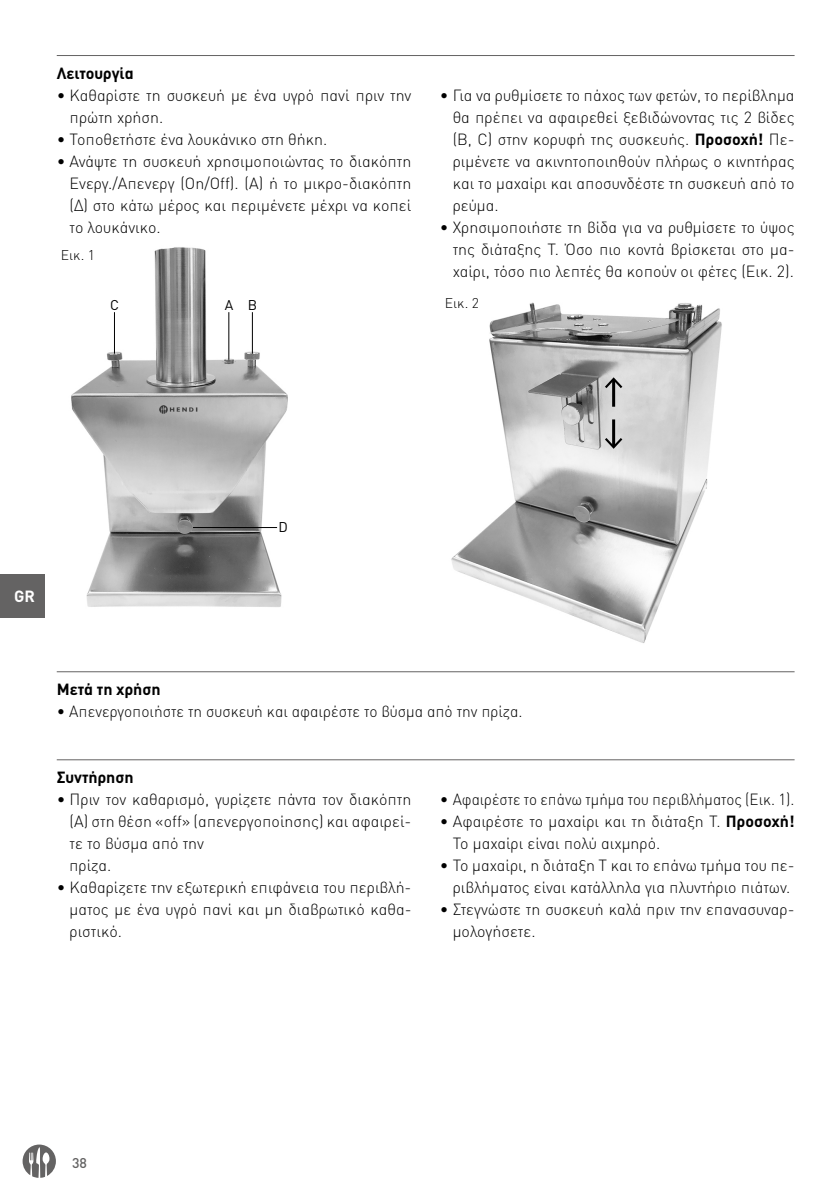
<style>
.page{position:relative;width:840px;height:1191px;background:#fff}
.page>*{position:absolute;margin:0;border:0;box-sizing:border-box;transform-origin:0 0}
.t1{font:300 16px/22px "DIN Pro";color:#000}
.t2{font:700 16px "DIN Pro";color:#000}
.t3{font:700 16px "DIN Pro";color:#fff}
.t4{font:300 14px "DIN Pro";color:#000}
.t5{font:14px "DIN Pro";color:#000}
.t6{font:500 14px "DIN Pro";color:#646363}
.s1{font-weight:700}
</style>
<div class="page">
<div style="left:0;top:574px;width:44px;height:43px;background:#646363"></div>
<svg style="left:23px;top:1144px;width:33px;height:33px"></svg>
<hr style="left:57px;top:55px;width:737px;height:1px;background:#646363">
<img style="left:71px;top:247px;width:217px;height:360px">
<hr style="left:228px;top:312px;width:1px;height:48px;background:#000">
<hr style="left:252px;top:312px;width:1px;height:42px;background:#000">
<hr style="left:114px;top:312px;width:1px;height:42px;background:#000">
<hr style="left:193px;top:527px;width:84px;height:1px;background:#000">
<img style="left:451px;top:302px;width:271px;height:341px">
<hr style="left:611px;top:380px;width:3px;height:27px;background:#000">
<svg style="left:604px;top:377px;width:18px;height:11px"></svg>
<hr style="left:611px;top:419px;width:3px;height:27px;background:#000">
<svg style="left:604px;top:438px;width:18px;height:11px"></svg>
<hr style="left:57px;top:671px;width:737px;height:1px;background:#646363">
<hr style="left:57px;top:759px;width:737px;height:1px;background:#646363">
<p class="t2" style="left:57px;top:60px;width:78px">Λειτουργία</p>
<p class="t1" style="left:70px;top:83px;width:343px;text-indent:-13px">• Καθαρίστε τη συσκευή με ένα υγρό πανί πριν την πρώτη χρήση.</p>
<p class="t1" style="left:57px;top:127px;width:272px">• Τοποθετήστε ένα λουκάνικο στη θήκη.</p>
<p class="t1" style="left:70px;top:149px;width:343px;text-align:justify;text-indent:-13px">• Ανάψτε τη συσκευή χρησιμοποιώντας το διακόπτη Ενεργ./Απενεργ (On/Off). (A) ή το μικρο-διακόπτη (Δ) στο κάτω μέρος και περιμένετε μέχρι να κοπεί το λουκάνικο.</p>
<p class="t4" style="left:61px;top:245px;width:36px">Εικ. 1</p>
<p class="t5" style="left:110px;top:296px;width:10px">C</p>
<p class="t5" style="left:224px;top:296px;width:34px">A B</p>
<p class="t1" style="left:452px;top:83px;width:343px;text-align:justify;text-indent:-13px">• Για να ρυθμίσετε το πάχος των φετών, το περίβλημα θα πρέπει να αφαιρεθεί ξεβιδώνοντας τις 2 βίδες (B, C) στην κορυφή της συσκευής. <span class="s1">Προσοχή!</span> Πε&shy;ριμένετε να ακινητοποιηθούν πλήρως ο κινητήρας και το μαχαίρι και αποσυνδέστε τη συσκευή από το ρεύμα.</p>
<p class="t1" style="left:452px;top:215px;width:343px;text-align:justify;text-indent:-13px">• Χρησιμοποιήστε τη βίδα για να ρυθμίσετε το ύψος της διάταξης Τ. Όσο πιο κοντά βρίσκεται στο μα&shy;χαίρι, τόσο πιο λεπτές θα κοπούν οι φέτες (Εικ. 2).</p>
<p class="t4" style="left:444px;top:293px;width:36px">Εικ. 2</p>
<p class="t3" style="left:14px;top:583px;width:22px">GR</p>
<p class="t5" style="left:278px;top:518px;width:11px">D</p>
<p class="t2" style="left:57px;top:676px;width:105px">Μετά τη χρήση</p>
<p class="t1" style="left:57px;top:699px;width:467px">• Απενεργοποιήστε τη συσκευή και αφαιρέστε το βύσμα από την πρίζα.</p>
<p class="t2" style="left:57px;top:764px;width:78px">Συντήρηση</p>
<p class="t1" style="left:69px;top:787px;width:344px;text-indent:-12px">• Πριν τον καθαρισμό, γυρίζετε πάντα τον διακόπτη (Α) στη θέση «off» (απενεργοποίησης) και αφαιρεί&shy;τε το βύσμα από την<br>πρίζα.</p>
<p class="t1" style="left:70px;top:875px;width:343px;text-align:justify;text-indent:-13px">• Καθαρίζετε την εξωτερική επιφάνεια του περιβλή&shy;ματος με ένα υγρό πανί και μη διαβρωτικό καθα&shy;ριστικό.</p>
<p class="t1" style="left:439px;top:787px;width:356px">• Αφαιρέστε το επάνω τμήμα του περιβλήματος (Εικ. 1).</p>
<p class="t1" style="left:452px;top:809px;width:343px;text-indent:-13px">• Αφαιρέστε το μαχαίρι και τη διάταξη Τ. <span class="s1">Προσοχή!<br></span>Το μαχαίρι είναι πολύ αιχμηρό.</p>
<p class="t1" style="left:439px;top:853px;width:356px;text-align:center">• Το μαχαίρι, η διάταξη Τ και το επάνω τμήμα του πε&shy;ριβλήματος είναι κατάλληλα για πλυντήριο πιάτων.</p>
<p class="t1" style="left:452px;top:897px;width:343px;text-indent:-13px">• Στεγνώστε τη συσκευή καλά πριν την επανασυναρ&shy;μολογήσετε.</p>
<p class="t6" style="left:72px;top:1151px;width:16px">38</p>
</div>
